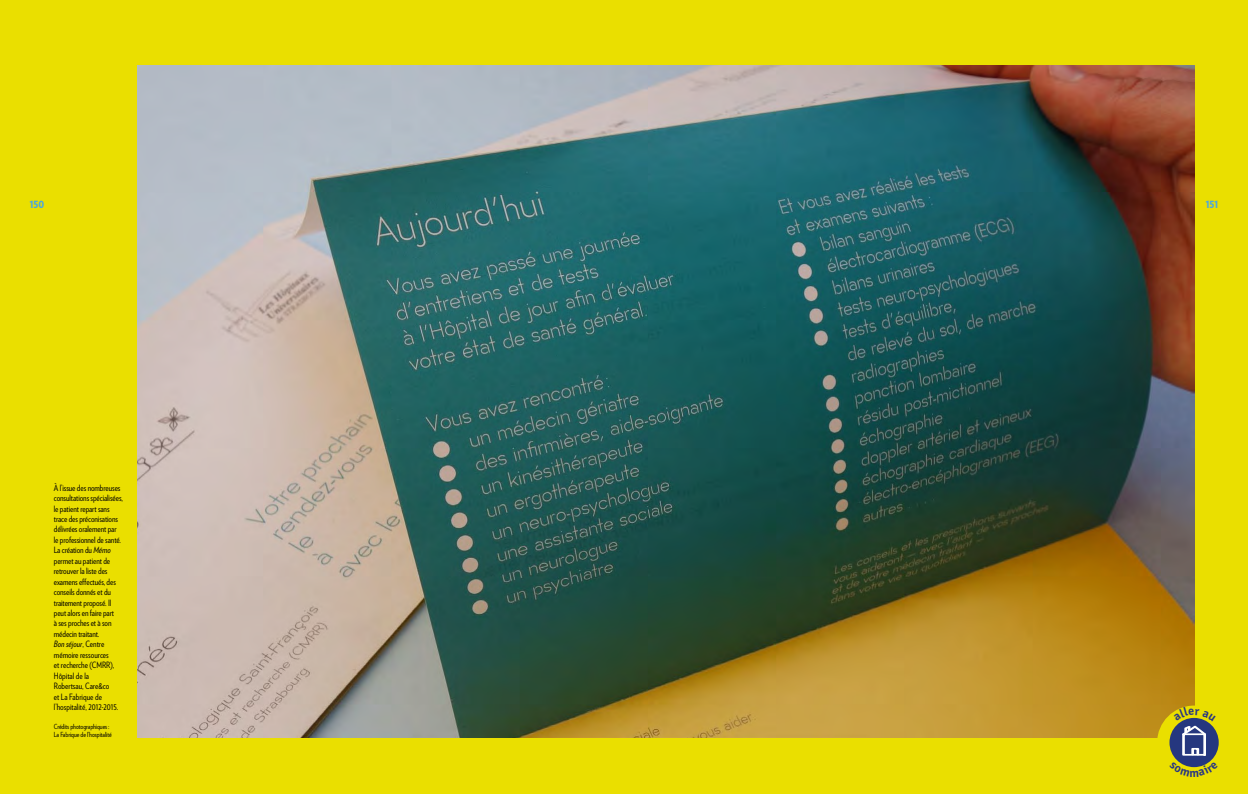
<style>
.page{position:relative;width:1248px;height:794px;background:#fff}
.page>*{position:absolute;margin:0;border:0;box-sizing:border-box;transform-origin:0 0}
.t1{font:900 10px "Verlag Condensed";letter-spacing:-.01em;color:#4ca7de}
.t2{font:8.7px/10.4px "Verlag Condensed";letter-spacing:-.01em;color:#000}
.t3{font:7px/8.4px "Verlag Condensed";letter-spacing:-.01em;color:#000}
.s1{font-style:italic}
</style>
<div class="page">
<div style="left:0;top:0;width:1247px;height:794px;background:#eadf00"></div>
<img style="left:137px;top:65px;width:1056px;height:672px">
<div style="left:1156px;top:705px;width:74px;height:74px;background:#eadf00;border-radius:50%"></div>
<div style="left:1169px;top:718px;width:49px;height:49px;background:#25377f;border-radius:50%"></div>
<svg style="left:1173px;top:707px;width:42px;height:48px"></svg>
<svg style="left:1178px;top:761px;width:33px;height:7px"></svg>
<p class="t1" style="left:30px;top:196px;width:16px">150</p>
<p class="t1" style="left:1205px;top:196px;width:14px">151</p>
<p class="t2" style="left:54px;top:482px;width:71px">À l’issue des nombreuses consultations spécialisées, le patient repart sans trace des préconisations délivrées oralement par le professionnel de santé.<br>La création du <span class="s1">Mémo </span>permet au patient de retrouver la liste des examens effectués, des conseils donnés et du traitement proposé. Il peut alors en faire part<br>à ses proches et à son médecin traitant.</p>
<p class="t2" style="left:54px;top:638px;width:66px"><span class="s1">Bon séjour</span>, Centre mémoire ressources<br>et recherche (CMRR),<br>Hôpital de la<br>Robertsau, Care&amp;co<br>et La Fabrique de l’hospitalité, 2012-2015.</p>
<p class="t3" style="left:54px;top:722px;width:59px">Crédits photographiques :<br>La Fabrique de l’hospitalité</p>
</div>
